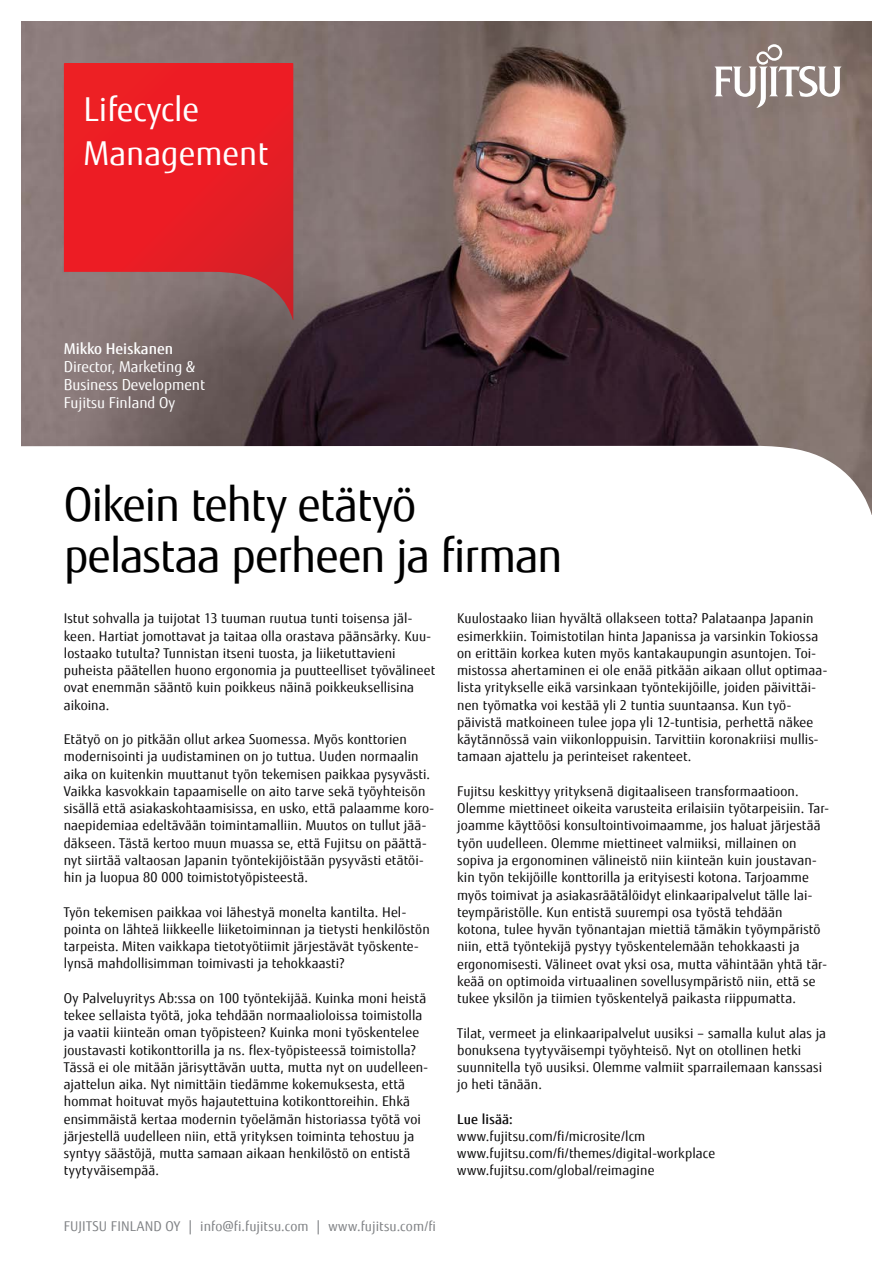
<style>
.page{position:relative;width:893px;height:1263px;background:#fff}
.page>*{position:absolute;margin:0;border:0;box-sizing:border-box;transform-origin:0 0}
.t1{font:46.5px/51px "Fujitsu Sans";letter-spacing:-.03em;color:#000}
.t2{font:33px/43.8px "Fujitsu Sans";color:#fff}
.t3{font:15px/18px "Fujitsu Sans";color:#fff}
.t4{font:500 15px "Fujitsu Sans";color:#fff}
.t5{font:13.5px/17.2px "Fujitsu Sans";letter-spacing:.005em;color:#0b0a0b}
.t6{font:13.5px "Fujitsu Sans";letter-spacing:.01em;color:#808285}
.t7{font:500 13.5px "Fujitsu Sans";letter-spacing:.01em;color:#0b0a0b}
</style>
<div class="page">
<img style="left:21px;top:21px;width:851px;height:425px">
<svg style="left:21px;top:446px;width:851px;height:69px"></svg>
<svg style="left:714px;top:44px;width:128px;height:64px"></svg>
<svg style="left:64px;top:63px;width:229px;height:257px"></svg>
<h2 class="t2" style="left:84px;top:88px;width:186px">Lifecycle<br>Management</h2>
<p class="t4" style="left:64px;top:339px;width:111px">Mikko Heiskanen</p>
<p class="t3" style="left:64px;top:358px;width:143px">Director, Marketing &amp;<br>Business Development<br>Fujitsu Finland Oy</p>
<h1 class="t1" style="left:64px;top:479px;width:500px">Oikein tehty etätyö pelastaa perheen ja firman</h1>
<p class="t5" style="left:64px;top:610px;width:373px">Istut sohvalla ja tuijotat 13 tuuman ruutua tunti toisensa jäl&shy;keen. Hartiat jomottavat ja taitaa olla orastava päänsärky. Kuu&shy;lostaako tutulta? Tunnistan itseni tuosta, ja liiketuttavieni puheista päätellen huono ergonomia ja puutteelliset työvälineet ovat enemmän sääntö kuin poikkeus näinä poikkeuksellisina aikoina.</p>
<p class="t5" style="left:64px;top:731px;width:372px">Etätyö on jo pitkään ollut arkea Suomessa. Myös konttorien modernisointi ja uudistaminen on jo tuttua. Uuden normaalin aika on kuitenkin muuttanut työn tekemisen paikkaa pysyvästi.<br>Vaikka kasvokkain tapaamiselle on aito tarve sekä työyhteisön sisällä että asiakaskohtaamisissa, en usko, että palaamme koro&shy;naepidemiaa edeltävään toimintamalliin. Muutos on tullut jää&shy;däkseen. Tästä kertoo muun muassa se, että Fujitsu on päättä&shy;nyt siirtää valtaosan Japanin työntekijöistään pysyvästi etätöi&shy;hin ja luopua 80 000 toimistotyöpisteestä.</p>
<p class="t5" style="left:64px;top:903px;width:367px">Työn tekemisen paikkaa voi lähestyä monelta kantilta. Hel&shy;pointa on lähteä liikkeelle liiketoiminnan ja tietysti henkilöstön tarpeista. Miten vaikkapa tietotyötiimit järjestävät työskente&shy;lynsä mahdollisimman toimivasti ja tehokkaasti?</p>
<p class="t5" style="left:64px;top:989px;width:366px">Oy Palveluyritys Ab:ssa on 100 työntekijää. Kuinka moni heistä tekee sellaista työtä, joka tehdään normaalioloissa toimistolla ja vaatii kiinteän oman työpisteen? Kuinka moni työskentelee joustavasti kotikonttorilla ja ns. flex-työpisteessä toimistolla?<br>Tässä ei ole mitään järisyttävän uutta, mutta nyt on uudelleen&shy;ajattelun aika. Nyt nimittäin tiedämme kokemuksesta, että hommat hoituvat myös hajautettuina kotikonttoreihin. Ehkä ensimmäistä kertaa modernin työelämän historiassa työtä voi järjestellä uudelleen niin, että yrityksen toiminta tehostuu ja syntyy säästöjä, mutta samaan aikaan henkilöstö on entistä tyytyväisempää.</p>
<p class="t5" style="left:457px;top:610px;width:372px">Kuulostaako liian hyvältä ollakseen totta? Palataanpa Japanin esimerkkiin. Toimistotilan hinta Japanissa ja varsinkin Tokiossa on erittäin korkea kuten myös kantakaupungin asuntojen. Toi&shy;mistossa ahertaminen ei ole enää pitkään aikaan ollut optimaa&shy;lista yritykselle eikä varsinkaan työntekijöille, joiden päivittäi&shy;nen työmatka voi kestää yli 2 tuntia suuntaansa. Kun työ&shy;päivistä matkoineen tulee jopa yli 12-tuntisia, perhettä näkee käytännössä vain viikonloppuisin. Tarvittiin koronakriisi mullis&shy;tamaan ajattelu ja perinteiset rakenteet.</p>
<p class="t5" style="left:457px;top:782px;width:373px">Fujitsu keskittyy yrityksenä digitaaliseen transformaatioon.<br>Olemme miettineet oikeita varusteita erilaisiin työtarpeisiin. Tar&shy;joamme käyttöösi konsultointivoimaamme, jos haluat järjestää työn uudelleen. Olemme miettineet valmiiksi, millainen on sopiva ja ergonominen välineistö niin kiinteän kuin joustavan&shy;kin työn tekijöille konttorilla ja erityisesti kotona. Tarjoamme myös toimivat ja asiakasräätälöidyt elinkaaripalvelut tälle lai&shy;teympäristölle. Kun entistä suurempi osa työstä tehdään kotona, tulee hyvän työnantajan miettiä tämäkin työympäristö niin, että työntekijä pystyy työskentelemään tehokkaasti ja ergonomisesti. Välineet ovat yksi osa, mutta vähintään yhtä tär&shy;keää on optimoida virtuaalinen sovellusympäristö niin, että se tukee yksilön ja tiimien työskentelyä paikasta riippumatta.</p>
<p class="t5" style="left:457px;top:1024px;width:371px">Tilat, vermeet ja elinkaaripalvelut uusiksi – samalla kulut alas ja bonuksena tyytyväisempi työyhteisö. Nyt on otollinen hetki suunnitella työ uusiksi. Olemme valmiit sparrailemaan kanssasi jo heti tänään.</p>
<p class="t7" style="left:457px;top:1110px;width:57px">Lue lisää:</p>
<p class="t5" style="left:457px;top:1127px;width:260px">www.fujitsu.com/fi/microsite/lcm www.fujitsu.com/fi/themes/digital-workplace www.fujitsu.com/global/reimagine</p>
<p class="t6" style="left:64px;top:1218px;width:374px">FUJITSU FINLAND OY | info@fi.fujitsu.com | www.fujitsu.com/fi</p>
</div>
